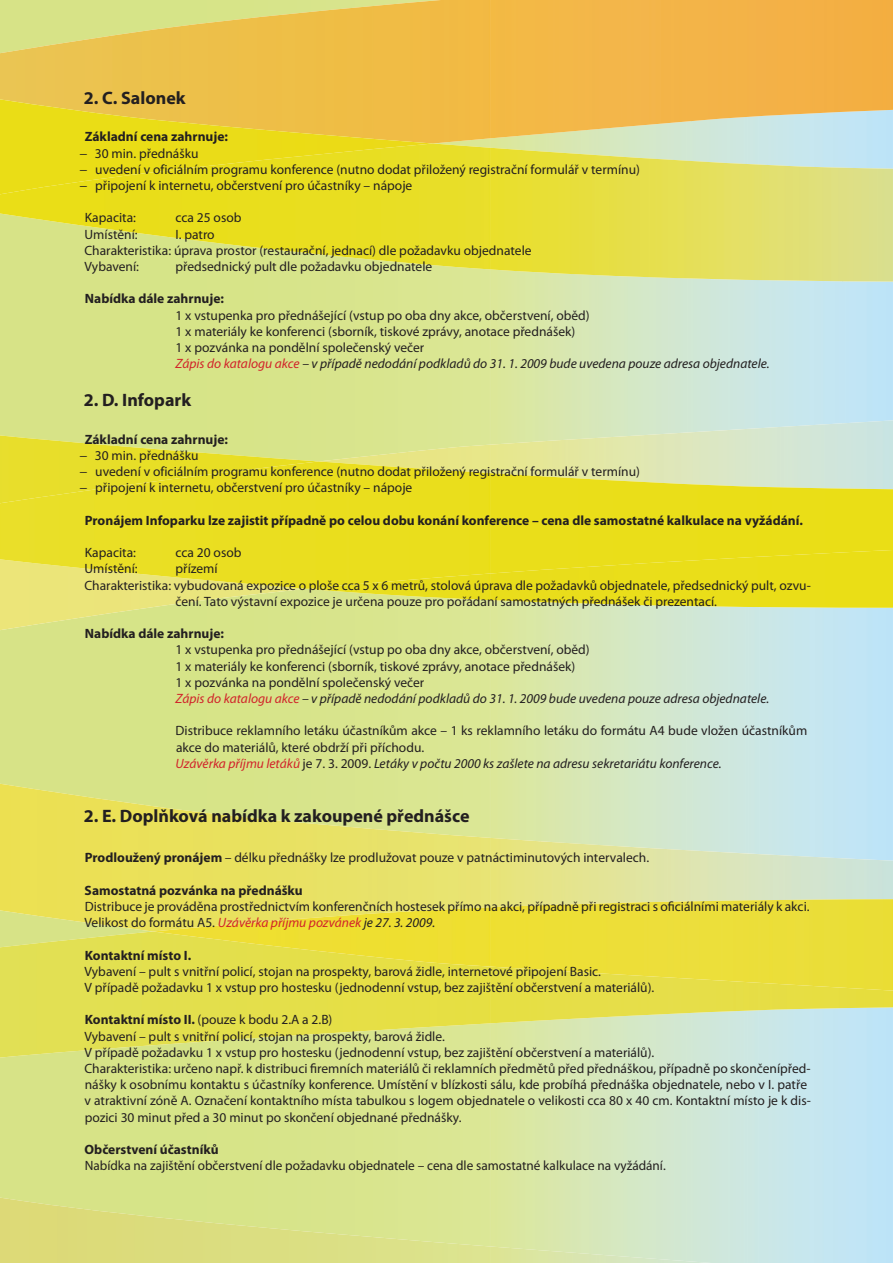
<style>
.page{position:relative;width:893px;height:1263px;background:#fff}
.page>*{position:absolute;margin:0;border:0;box-sizing:border-box;transform-origin:0 0}
.t1{font:700 18px "Myriad Pro";color:#231f20}
.t2{font:13.5px/16.2px "Myriad Pro";color:#231f20}
.t3{font:700 13.5px "Myriad Pro";color:#231f20}
.s1{font-style:italic;color:#d1232a}
.s2{font-style:italic}
.s3{font-weight:700}
</style>
<div class="page">
<svg style="left:0;top:269px;width:490px;height:928px;background:#d7e48a"></svg>
<img style="left:0;top:0;width:490px;height:269px">
<img style="left:490px;top:0;width:403px;height:138px">
<img style="left:0;top:600px;width:490px;height:30px">
<img style="left:0;top:784px;width:490px;height:273px">
<img style="left:490px;top:990px;width:403px;height:33px">
<img style="left:0;top:435px;width:490px;height:165px">
<img style="left:490px;top:573px;width:403px;height:35px">
<img style="left:0;top:461px;width:490px;height:128px">
<img style="left:490px;top:473px;width:403px;height:100px">
<img style="left:490px;top:148px;width:403px;height:134px">
<img style="left:0;top:99px;width:433px;height:95px">
<img style="left:153px;top:907px;width:337px;height:59px">
<img style="left:490px;top:899px;width:403px;height:91px">
<h1 class="t1" style="left:84px;top:86px;width:103px">2. C. Salonek</h1>
<p class="t3" style="left:85px;top:128px;width:145px">Základní cena zahrnuje:</p>
<p class="t2" style="left:80px;top:145px;width:562px">− 30 min. přednášku<br>− uvedení v oficiálním programu konference (nutno dodat přiložený registrační formulář v termínu) − připojení k internetu, občerstvení pro účastníky – nápoje</p>
<p class="t2" style="left:85px;top:209px;width:53px">Kapacita:</p>
<p class="t2" style="left:176px;top:209px;width:67px">cca 25 osob</p>
<p class="t2" style="left:85px;top:226px;width:55px">Umístění:</p>
<p class="t2" style="left:84px;top:226px;width:449px;text-indent:91px">I. patro<br>Charakteristika: úprava prostor (restaurační, jednací) dle požadavku objednatele<br>Vybavení:</p>
<p class="t2" style="left:175px;top:258px;width:258px">předsednický pult dle požadavku objednatele</p>
<p class="t3" style="left:85px;top:290px;width:141px">Nabídka dále zahrnuje:</p>
<p class="t2" style="left:176px;top:307px;width:596px">1 x vstupenka pro přednášející (vstup po oba dny akce, občerstvení, oběd)<br>1 x materiály ke konferenci (sborník, tiskové zprávy, anotace přednášek)<br>1 x pozvánka na pondělní společenský večer<br><span class="s1">Zápis do katalogu akce</span> <span class="s2">– v případě nedodání podkladů do 31. 1. 2009 bude uvedena pouze adresa objednatele.</span></p>
<h1 class="t1" style="left:84px;top:388px;width:109px">2. D. Infopark</h1>
<p class="t3" style="left:85px;top:430px;width:145px">Základní cena zahrnuje:</p>
<p class="t2" style="left:80px;top:447px;width:562px">− 30 min. přednášku<br>− uvedení v oficiálním programu konference (nutno dodat přiložený registrační formulář v termínu) − připojení k internetu, občerstvení pro účastníky – nápoje</p>
<p class="t3" style="left:85px;top:511px;width:720px">Pronájem Infoparku lze zajistit případně po celou dobu konání konference – cena dle samostatné kalkulace na vyžádání.</p>
<p class="t2" style="left:85px;top:544px;width:53px">Kapacita:</p>
<p class="t2" style="left:176px;top:544px;width:67px">cca 20 osob</p>
<p class="t2" style="left:85px;top:560px;width:55px">Umístění:</p>
<p class="t2" style="left:176px;top:560px;width:44px">přízemí</p>
<p class="t2" style="left:84px;top:577px;width:728px">Charakteristika: vybudovaná expozice o ploše cca 5 x 6 metrů, stolová úprava dle požadavků objednatele, předsednický pult, ozvu-</p>
<p class="t2" style="left:176px;top:593px;width:543px">čení. Tato výstavní expozice je určena pouze pro pořádaní samostatných přednášek či prezentací.</p>
<p class="t3" style="left:85px;top:625px;width:141px">Nabídka dále zahrnuje:</p>
<p class="t2" style="left:176px;top:641px;width:595px">1 x vstupenka pro přednášející (vstup po oba dny akce, občerstvení, oběd)<br>1 x materiály ke konferenci (sborník, tiskové zprávy, anotace přednášek)<br>1 x pozvánka na pondělní společenský večer<br><span class="s1">Zápis do katalogu akce</span> <span class="s2">– v případě nedodání podkladů do 31. 1. 2009 bude uvedena pouze adresa objednatele.</span></p>
<p class="t2" style="left:176px;top:722px;width:633px">Distribuce reklamního letáku účastníkům akce – 1 ks reklamního letáku do formátu A4 bude vložen účastníkům akce do materiálů, které obdrží při příchodu.<br><span class="s1">Uzávěrka příjmu letáků</span> je 7. 3. 2009. <span class="s2">Letáky v počtu 2000 ks zašlete na adresu sekretariátu konference.</span></p>
<h1 class="t1" style="left:84px;top:804px;width:387px">2. E. Doplňková nabídka k zakoupené přednášce</h1>
<p class="t2" style="left:85px;top:849px;width:566px"><span class="s3">Prodloužený pronájem</span> <span class="s2">–</span> délku přednášky lze prodlužovat pouze v patnáctiminutových intervalech.</p>
<p class="t3" style="left:85px;top:881px;width:220px">Samostatná pozvánka na přednášku</p>
<p class="t2" style="left:84px;top:898px;width:727px">Distribuce je prováděna prostřednictvím konferenčních hostesek přímo na akci, případně při registraci s oficiálními materiály k akci.<br>Velikost do formátu A5. <span class="s1">Uzávěrka příjmu pozvánek</span> <span class="s2">je 27. 3. 2009.</span></p>
<p class="t3" style="left:85px;top:946px;width:108px">Kontaktní místo I.</p>
<p class="t2" style="left:84px;top:963px;width:571px">Vybavení – pult s vnitřní policí, stojan na prospekty, barová židle, internetové připojení Basic.<br>V případě požadavku 1 x vstup pro hostesku (jednodenní vstup, bez zajištění občerstvení a materiálů).</p>
<p class="t2" style="left:84px;top:1011px;width:728px"><span class="s3">Kontaktní místo II.</span> (pouze k bodu 2.A a 2.B)<br>Vybavení – pult s vnitřní policí, stojan na prospekty, barová židle.<br>V případě požadavku 1 x vstup pro hostesku (jednodenní vstup, bez zajištění občerstvení a materiálů).<br>Charakteristika: určeno např. k distribuci firemních materiálů či reklamních předmětů před přednáškou, případně po skončenípřed&shy;nášky k osobnímu kontaktu s účastníky konference. Umístění v blízkosti sálu, kde probíhá přednáška objednatele, nebo v I. patře v atraktivní zóně A. Označení kontaktního místa tabulkou s logem objednatele o velikosti cca 80 x 40 cm. Kontaktní místo je k dis&shy;pozici 30 minut před a 30 minut po skončení objednané přednášky.</p>
<p class="t3" style="left:84px;top:1140px;width:136px">Občerstvení účastníků</p>
<p class="t2" style="left:85px;top:1157px;width:583px">Nabídka na zajištění občerstvení dle požadavku objednatele – cena dle samostatné kalkulace na vyžádání.</p>
</div>
